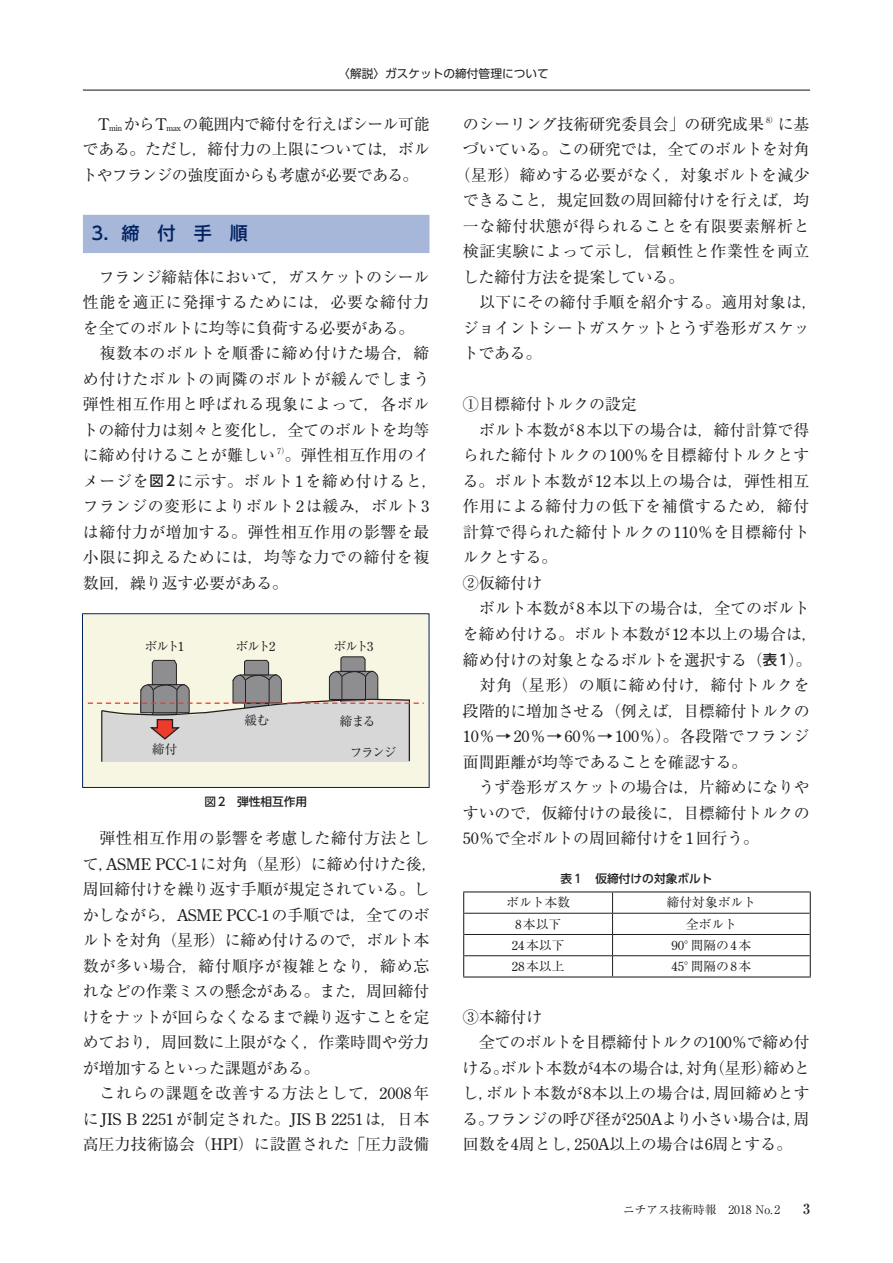
<style>
.page{position:relative;width:893px;height:1263px;background:#fff}
.page>*{position:absolute;margin:0;border:0;box-sizing:border-box;transform-origin:0 0}
.A-見出し_1行{font:500 18px "UD Shin Go Pr 6";color:#012160}
._00_本文{font:15.9px/25.5px "Ryumin Pr 6";letter-spacing:-.005em;color:#231f20;text-align:justify}
._00_本文-2{font:15.9px/25.5px "Ryumin Pr 6";letter-spacing:.035em;color:#231f20}
._00_本文-3{font:15.9px "Ryumin Pr 6";letter-spacing:.04em;color:#231f20}
._00_本文-4{font:15.9px "Ryumin Pr 6";letter-spacing:.015em;color:#231f20}
.t1{font:700 13.8px "Ryumin Pr 6";color:#231f20}
.表_11Q{font:12.75px "Ryumin Pr 6";color:#231f20}
.キャプション{font:500 11.7px "UD Shin Go Pr 6";color:#231f20}
.t2{font:11.7px "UD Shin Go Pr 6";color:#231f20}
.t3{font:11.7px "Ryumin Pro";color:#231f20}
.s1{font-family:"Century Old Style Std"}
.s2{font-family:"Century Old Style Std";font-size:7.95px}
.s3{font-family:"UD Shin Go Pr 6";font-weight:500;font-size:14.4px}
</style>
<div class="page">
<hr style="left:83px;top:90px;width:727px;height:1px;background:#231f20">
<div style="left:83px;top:215px;width:346px;height:38px;background:#a6b7d9"></div>
<hr style="left:463px;top:891px;width:149px;height:1px;background:#231f20">
<hr style="left:612px;top:891px;width:199px;height:1px;background:#231f20">
<svg style="left:463px;top:892px;width:1px;height:84px"></svg>
<svg style="left:810px;top:892px;width:1px;height:84px"></svg>
<hr style="left:463px;top:976px;width:149px;height:1px;background:#231f20">
<hr style="left:612px;top:976px;width:199px;height:1px;background:#231f20">
<hr style="left:464px;top:913px;width:148px;height:1px;background:#231f20">
<hr style="left:464px;top:934px;width:148px;height:1px;background:#231f20">
<hr style="left:464px;top:955px;width:148px;height:1px;background:#231f20">
<hr style="left:612px;top:913px;width:198px;height:1px;background:#231f20">
<hr style="left:612px;top:934px;width:198px;height:1px;background:#231f20">
<hr style="left:612px;top:955px;width:198px;height:1px;background:#231f20">
<svg style="left:612px;top:892px;width:1px;height:84px"></svg>
<div style="left:82px;top:614px;width:347px;height:173px;background:#f7f6e3"></div>
<div style="left:103px;top:715px;width:306px;height:47px;background:#d7d7d8"></div>
<hr style="left:409px;top:699px;width:1px;height:62px;background:#231f20">
<hr style="left:101px;top:711px;width:1px;height:51px;background:#231f20">
<svg style="left:88px;top:656px;width:336px;height:84px"></svg>
<div style="left:82px;top:613px;width:347px;height:175px;border:1px solid #012160"></div>
<p class="t2" style="left:338px;top:64px;width:212px">〈解説〉ガスケットの締付管理について</p>
<p class="_00_本文" style="left:82px;top:110px;width:349px;text-indent:17px"><span class="s1">T</span><span class="s2">min</span> から<span class="s1">T</span><span class="s2">max</span> の範囲内で締付を行えばシール可能である。ただし，締付力の上限については，ボルトやフランジの強度面からも考慮が必要である。</p>
<p class="A-見出し_1行" style="left:91px;top:219px;width:158px">3．締　付　手　順</p>
<p class="_00_本文" style="left:83px;top:263px;width:348px;text-indent:16px">フランジ締結体において，ガスケットのシール性能を適正に発揮するためには，必要な締付力を全てのボルトに均等に負荷する必要がある。</p>
<p class="_00_本文-2" style="left:83px;top:340px;width:357px;text-indent:17px">複数本のボルトを順番に締め付けた場合，締め付けたボルトの両隣のボルトが緩んでしまう弾性相互作用と呼ばれる現象によって，各ボルトの締付力は刻々と変化し，全てのボルトを均等に締め付けることが難しい <sup>7</sup><sup>）</sup>。弾性相互作用のイメージを<span class="s3">図2</span>に示す。ボルト<span class="s1">1</span>を締め付けると，フランジの変形によりボルト<span class="s1">2</span>は緩み，ボルト<span class="s1">3</span>は締付力が増加する。弾性相互作用の影響を最小限に抑えるためには，均等な力での締付を複数回，繰り返す必要がある。</p>
<p class="表_11Q" style="left:144px;top:636px;width:41px">ボルト<span class="s1">1</span></p>
<p class="表_11Q" style="left:235px;top:636px;width:42px">ボルト<span class="s1">2</span></p>
<p class="表_11Q" style="left:333px;top:636px;width:42px">ボルト<span class="s1">3</span></p>
<p class="表_11Q" style="left:152px;top:740px;width:27px">締付</p>
<p class="表_11Q" style="left:244px;top:710px;width:27px">緩む</p>
<p class="表_11Q" style="left:340px;top:711px;width:37px">締まる</p>
<p class="表_11Q" style="left:350px;top:742px;width:48px">フランジ</p>
<p class="キャプション" style="left:205px;top:792px;width:104px">図2　弾性相互作用</p>
<p class="_00_本文" style="left:83px;top:824px;width:356px;text-align:left;text-indent:17px">弾性相互作用の影響を考慮した締付方法として，<span class="s1">ASME PCC-1</span>に対角（星形）に締め付けた後，周回締付けを繰り返す手順が規定されている。しかしながら，<span class="s1">ASME PCC-1</span>の手順では，全てのボルトを対角（星形）に締め付けるので，ボルト本数が多い場合，締付順序が複雑となり，締め忘れなどの作業ミスの懸念がある。また，周回締付けをナットが回らなくなるまで繰り返すことを定めており，周回数に上限がなく，作業時間や労力が増加するといった課題がある。</p>
<p class="_00_本文" style="left:83px;top:1080px;width:348px;text-indent:17px">これらの課題を改善する方法として，<span class="s1">2008</span>年に<span class="s1">JIS B 2251</span>が制定された。<span class="s1">JIS B 2251</span>は，日本高圧力技術協会（<span class="s1">HPI</span>）に設置された「圧力設備</p>
<p class="_00_本文" style="left:463px;top:110px;width:348px">のシーリング技術研究委員会」の研究成果 <sup>8</sup><sup>）</sup>に基</p>
<p class="_00_本文" style="left:463px;top:136px;width:348px">づいている。この研究では，全てのボルトを対角</p>
<p class="_00_本文-4" style="left:455px;top:162px;width:356px">（星形）締めする必要がなく，対象ボルトを減少</p>
<p class="_00_本文" style="left:463px;top:187px;width:348px">できること，規定回数の周回締付けを行えば，均</p>
<p class="_00_本文-3" style="left:463px;top:213px;width:348px">一な締付状態が得られることを有限要素解析と</p>
<p class="_00_本文-3" style="left:463px;top:239px;width:348px">検証実験によって示し，信頼性と作業性を両立</p>
<p class="_00_本文" style="left:463px;top:263px;width:223px">した締付方法を提案している。</p>
<p class="_00_本文" style="left:463px;top:289px;width:357px;text-align:left;text-indent:16px">以下にその締付手順を紹介する。適用対象は，ジョイントシートガスケットとうず巻形ガスケットである。</p>
<p class="_00_本文" style="left:463px;top:391px;width:175px">①目標締付トルクの設定</p>
<p class="_00_本文" style="left:463px;top:416px;width:348px;text-indent:16px">ボルト本数が<span class="s1">8</span>本以下の場合は，締付計算で得られた締付トルクの<span class="s1">100</span>％を目標締付トルクとする。ボルト本数が<span class="s1">12</span>本以上の場合は，弾性相互作用による締付力の低下を補償するため，締付計算で得られた締付トルクの<span class="s1">110</span>％を目標締付トルクとする。</p>
<p class="_00_本文" style="left:463px;top:569px;width:81px">②仮締付け</p>
<p class="_00_本文" style="left:463px;top:595px;width:356px;text-align:center">ボルト本数が<span class="s1">8</span>本以下の場合は，全てのボルト<br>を締め付ける。ボルト本数が<span class="s1">12</span>本以上の場合は，締め付けの対象となるボルトを選択する（<span class="s3">表1</span>）。</p>
<p class="_00_本文" style="left:463px;top:671px;width:348px;text-indent:17px">対角（星形）の順に締め付け，締付トルクを段階的に増加させる（例えば，目標締付トルクの<span class="s1">10</span>％→<span class="s1">20</span>％→<span class="s1">60</span>％→<span class="s1">100</span>％）。各段階でフランジ面間距離が均等であることを確認する。</p>
<p class="_00_本文" style="left:463px;top:773px;width:348px;text-indent:16px">うず巻形ガスケットの場合は，片締めになりやすいので，仮締付けの最後に，目標締付トルクの<span class="s1">50</span>％で全ボルトの周回締付けを<span class="s1">1</span>回行う。</p>
<p class="キャプション" style="left:560px;top:869px;width:154px">表１　仮締付けの対象ボルト</p>
<p class="表_11Q" style="left:506px;top:893px;width:65px">ボルト本数</p>
<p class="表_11Q" style="left:667px;top:893px;width:91px">締付対象ボルト</p>
<p class="表_11Q" style="left:515px;top:914px;width:48px"><span class="s1">8</span>本以下</p>
<p class="表_11Q" style="left:686px;top:914px;width:53px">全ボルト</p>
<p class="表_11Q" style="left:512px;top:935px;width:54px"><span class="s1">24</span>本以下</p>
<p class="表_11Q" style="left:671px;top:935px;width:81px"><span class="s1">90</span>°間隔の<span class="s1">4</span>本</p>
<p class="表_11Q" style="left:512px;top:956px;width:54px"><span class="s1">28</span>本以上</p>
<p class="表_11Q" style="left:671px;top:956px;width:81px"><span class="s1">45</span>°間隔の<span class="s1">8</span>本</p>
<p class="_00_本文" style="left:463px;top:1003px;width:81px">③本締付け</p>
<p class="_00_本文" style="left:462px;top:1029px;width:349px">　全てのボルトを目標締付トルクの<span class="s1">100</span>％で締め付ける。ボルト本数が<span class="s1">4</span>本の場合は，対角（星形）締めとし，ボルト本数が<span class="s1">8</span>本以上の場合は，周回締めとする。フランジの呼び径が<span class="s1">250A</span>より小さい場合は，周回数を<span class="s1">4</span>周とし，<span class="s1">250A</span>以上の場合は<span class="s1">6</span>周とする。</p>
<p class="t3" style="left:623px;top:1200px;width:159px">ニチアス技術時報　2018 No. 2</p>
<p class="t1" style="left:803px;top:1198px;width:8px">3</p>
</div>
